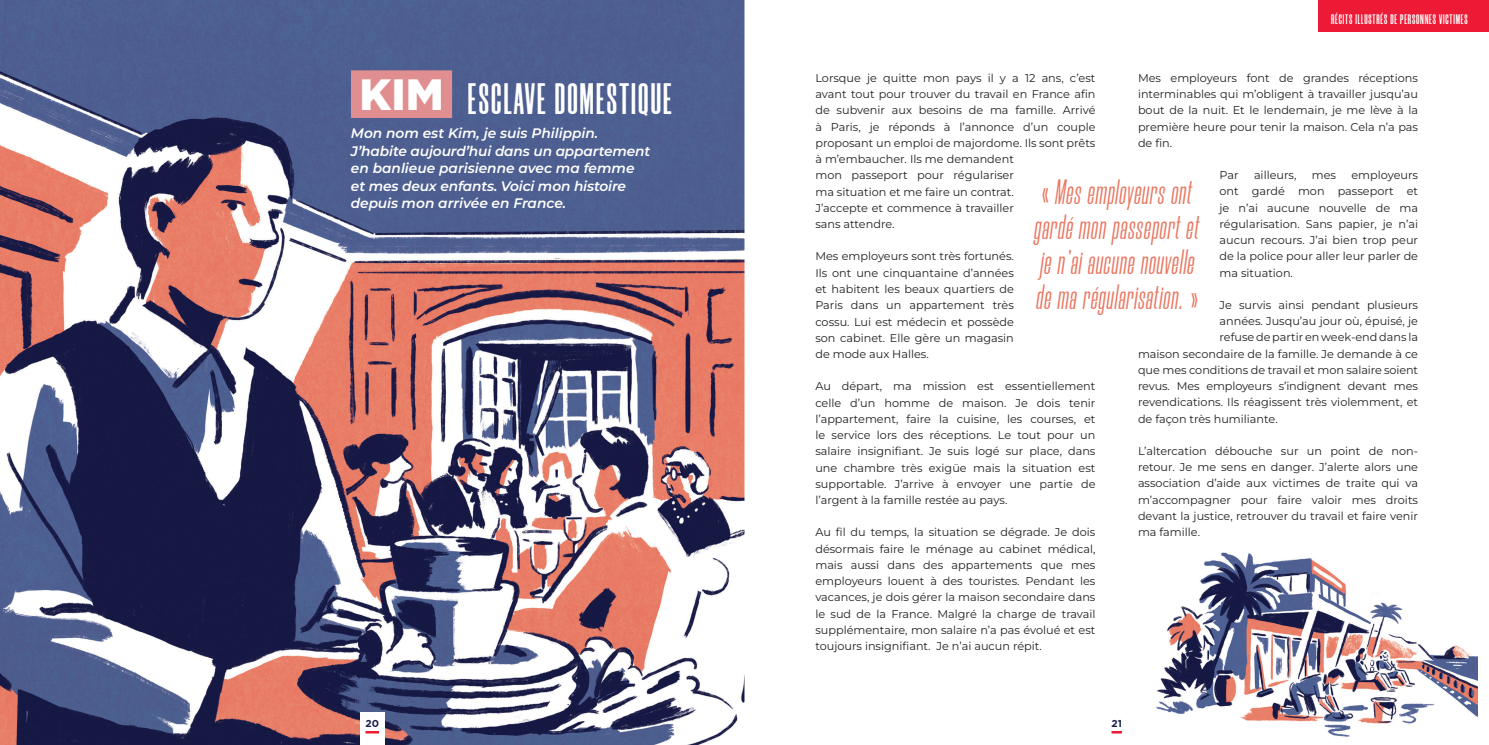
<style>
.page{position:relative;width:1489px;height:745px;background:#fff}
.page>*{position:absolute;margin:0;border:0;box-sizing:border-box;transform-origin:0 0}
.t1{font:700 43.75px "Morganite";letter-spacing:.05em;color:#fff}
.t2{font:italic 35px/35px "Morganite";letter-spacing:.03em;color:#e97862}
.t3{font:italic 600 13.75px/17.5px "Montserrat";letter-spacing:-.01em;color:#fff}
.t4{font:700 13.75px "Morganite";letter-spacing:.06em;color:#fff}
.t5{font:11.25px/16.2px "Montserrat";color:#231f20;text-align:justify}
.t6{font:700 10px "Gotham";color:#181e49}
.s1{font-family:"Gotham";font-weight:900}
</style>
<div class="page">
<svg style="left:1111px;top:731px;width:10px;height:2px"></svg>
<img style="left:0;top:0;width:744px;height:744px">
<img style="left:1156px;top:552px;width:321px;height:185px">
<div style="left:1318px;top:0;width:170px;height:32px;background:#ed1a35"></div>
<div style="left:360px;top:711px;width:24px;height:33px;background:#fff"></div>
<hr style="left:365px;top:730px;width:14px;height:3px;background:#ed1a35">
<div style="left:351px;top:70px;width:101px;height:48px;background:#e18e90"></div>
<h1 class="t1" style="left:359px;top:76px;width:314px"><span class="s1">KIM</span> ESCLAVE DOMESTIQUE</h1>
<p class="t3" style="left:351px;top:124px;width:301px">Mon nom est Kim, je suis Philippin.<br>J’habite aujourd’hui dans un appartement en banlieue parisienne avec ma femme et mes deux enfants. Voici mon histoire depuis mon arrivée en France.</p>
<p class="t6" style="left:365px;top:716px;width:15px">20</p>
<p class="t4" style="left:1330px;top:12px;width:138px">RÉCITS ILLUSTRÉS DE PERSONNES VICTIMES</p>
<p class="t5" style="left:1137px;top:69px;width:281px">Mes employeurs font de grandes réceptions interminables qui m’obligent à travailler jusqu’au bout de la nuit. Et le lendemain, je me lève à la première heure pour tenir la maison. Cela n’a pas de fin.</p>
<p class="t5" style="left:1219px;top:166px;width:21px">Par</p>
<p class="t5" style="left:1253px;top:166px;width:44px">ailleurs,</p>
<p class="t5" style="left:1311px;top:166px;width:26px">mes</p>
<p class="t5" style="left:815px;top:69px;width:281px;text-align:left">Lorsque je quitte mon pays il y a 12 ans, c’est avant tout pour trouver du travail en France afin de subvenir aux besoins de ma famille. Arrivé à Paris, je réponds à l’annonce d’un couple proposant un emploi de majordome. Ils sont prêts à m’embaucher. Ils me demandent<br>mon passeport pour régulariser<br>ma situation et me faire un contrat.<br>J’accepte et commence à travailler<br>sans attendre.</p>
<p class="t5" style="left:815px;top:248px;width:200px">Mes employeurs sont très fortunés.<br>Ils ont une cinquantaine d’années et habitent les beaux quartiers de Paris dans un appartement très cossu. Lui est médecin et possède son cabinet. Elle gère un magasin de mode aux Halles.</p>
<p class="t5" style="left:815px;top:377px;width:281px">Au départ, ma mission est essentiellement celle d’un homme de maison. Je dois tenir l’appartement, faire la cuisine, les courses, et le service lors des réceptions. Le tout pour un salaire insignifiant. Je suis logé sur place, dans une chambre très exigüe mais la situation est supportable. J’arrive à envoyer une partie de l’argent à la famille restée au pays.</p>
<p class="t5" style="left:815px;top:523px;width:281px">Au fil du temps, la situation se dégrade. Je dois désormais faire le ménage au cabinet médical, mais aussi dans des appartements que mes employeurs louent à des touristes. Pendant les vacances, je dois gérer la maison secondaire dans le sud de la France. Malgré la charge de travail supplémentaire, mon salaire n’a pas évolué et est toujours insignifiant. Je n’ai aucun répit.</p>
<p class="t5" style="left:1219px;top:166px;width:200px;text-indent:132px">employeurs ont gardé mon passeport et je n’ai aucune nouvelle de ma régularisation. Sans papier, je n’ai aucun recours. J’ai bien trop peur de la police pour aller leur parler de ma situation.</p>
<p class="t5" style="left:1219px;top:296px;width:200px">Je survis ainsi pendant plusieurs</p>
<p class="t5" style="left:1219px;top:312px;width:200px">années. Jusqu’au jour où, épuisé, je</p>
<p class="t5" style="left:1219px;top:329px;width:200px">refuse de partir en week-end dans la</p>
<p class="t5" style="left:1137px;top:345px;width:281px">maison secondaire de la famille. Je demande à ce</p>
<p class="t5" style="left:1137px;top:361px;width:281px">que mes conditions de travail et mon salaire soient</p>
<p class="t5" style="left:1137px;top:377px;width:281px">revus. Mes employeurs s’indignent devant mes</p>
<p class="t5" style="left:1137px;top:394px;width:281px">revendications. Ils réagissent très violemment, et</p>
<p class="t5" style="left:1137px;top:410px;width:141px">de façon très humiliante.</p>
<p class="t5" style="left:1137px;top:442px;width:281px">L’altercation débouche sur un point de non&shy;retour. Je me sens en danger. J’alerte alors une association d’aide aux victimes de traite qui va m’accompagner pour faire valoir mes droits devant la justice, retrouver du travail et faire venir ma famille.</p>
<h2 class="t2" style="left:1034px;top:174px;width:166px">« Mes employeurs ont gardé mon passeport et je n’ai aucune nouvelle de ma régularisation. »</h2>
<p class="t6" style="left:1111px;top:716px;width:12px">21</p>
</div>
